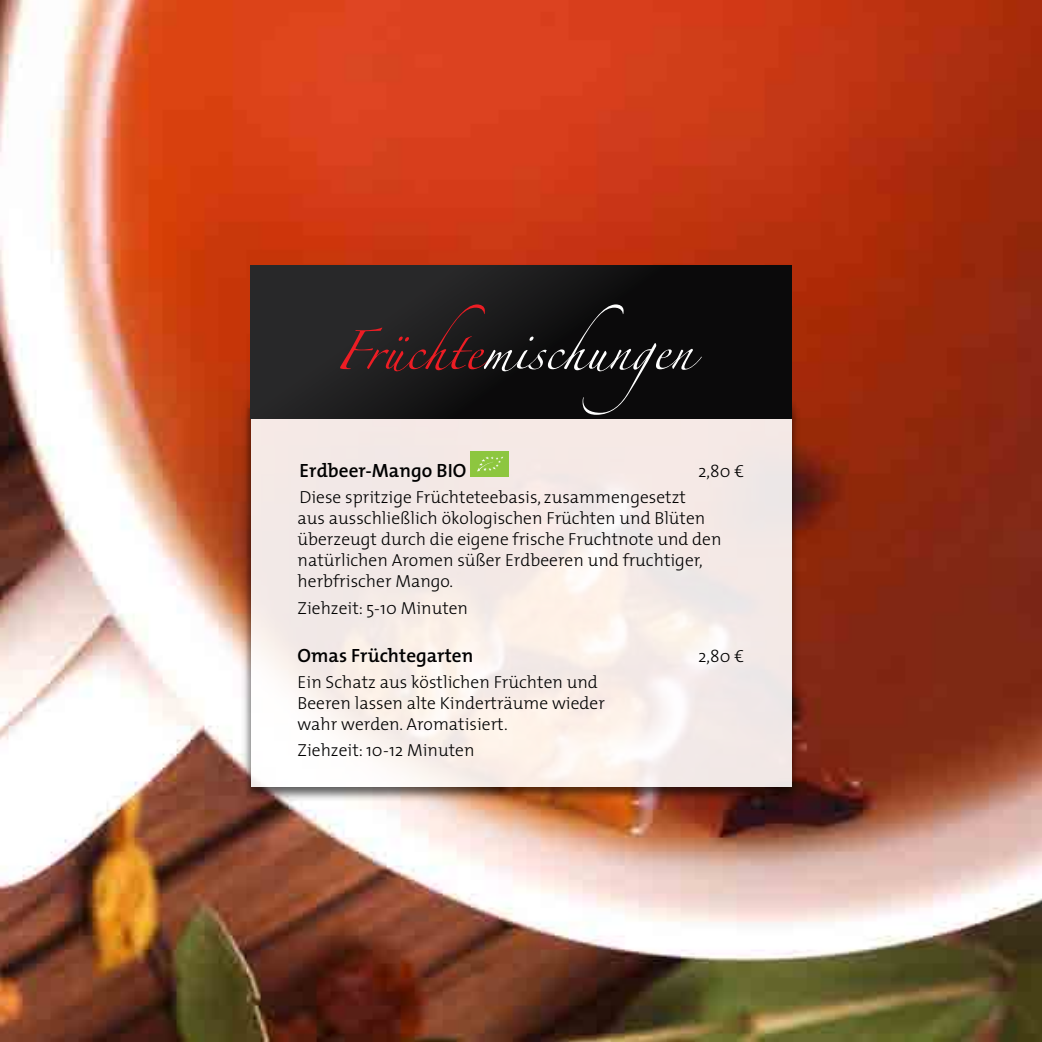
<style>
.page{position:relative;width:1042px;height:1042px;background:#fff}
.page>*{position:absolute;margin:0;border:0;box-sizing:border-box;transform-origin:0 0}
.t1{font:87.5px "Zapfino Extra LT Pro";color:#fff}
.t2{font:600 19.25px "The Mix";color:#000}
.t3{font:300 17.5px/21px "The Mix";color:#000}
.s1{color:#ed1d24}
</style>
<div class="page">
<img style="left:0;top:0;width:1042px;height:1042px">
<div style="left:241px;top:397px;width:560px;height:404px;background:#000;opacity:.75"></div>
<svg style="left:251px;top:419px;width:540px;height:368px;fill:#f5e9e7"></svg>
<div style="left:251px;top:265px;width:540px;height:154px;background:linear-gradient(to right,#29292a,#040304)"></div>
<div style="left:470px;top:451px;width:39px;height:26px;background:#8dc63f"></div>
<svg style="left:477px;top:456px;width:26px;height:16px"></svg>
<h1 class="t1" style="left:335px;top:287px;width:371px"><span class="s1">Früchte</span>mischungen</h1>
<p class="t2" style="left:299px;top:454px;width:168px">Erdbeer-Mango BIO</p>
<p class="t3" style="left:698px;top:460px;width:47px">2,80 €</p>
<p class="t3" style="left:298px;top:486px;width:425px">Diese spritzige Früchteteebasis, zusammengesetzt<br>aus ausschließlich ökologischen Früchten und Blüten überzeugt durch die eigene frische Fruchtnote und den natürlichen Aromen süßer Erdbeeren und fruchtiger, herbfrischer Mango.</p>
<p class="t3" style="left:298px;top:596px;width:172px">Ziehzeit: 5-10 Minuten</p>
<p class="t2" style="left:298px;top:639px;width:177px">Omas Früchtegarten</p>
<p class="t3" style="left:698px;top:645px;width:47px">2,80 €</p>
<p class="t3" style="left:298px;top:671px;width:309px">Ein Schatz aus köstlichen Früchten und<br>Beeren lassen alte Kinderträume wieder wahr werden. Aromatisiert.</p>
<p class="t3" style="left:298px;top:739px;width:178px">Ziehzeit: 10-12 Minuten</p>
</div>
